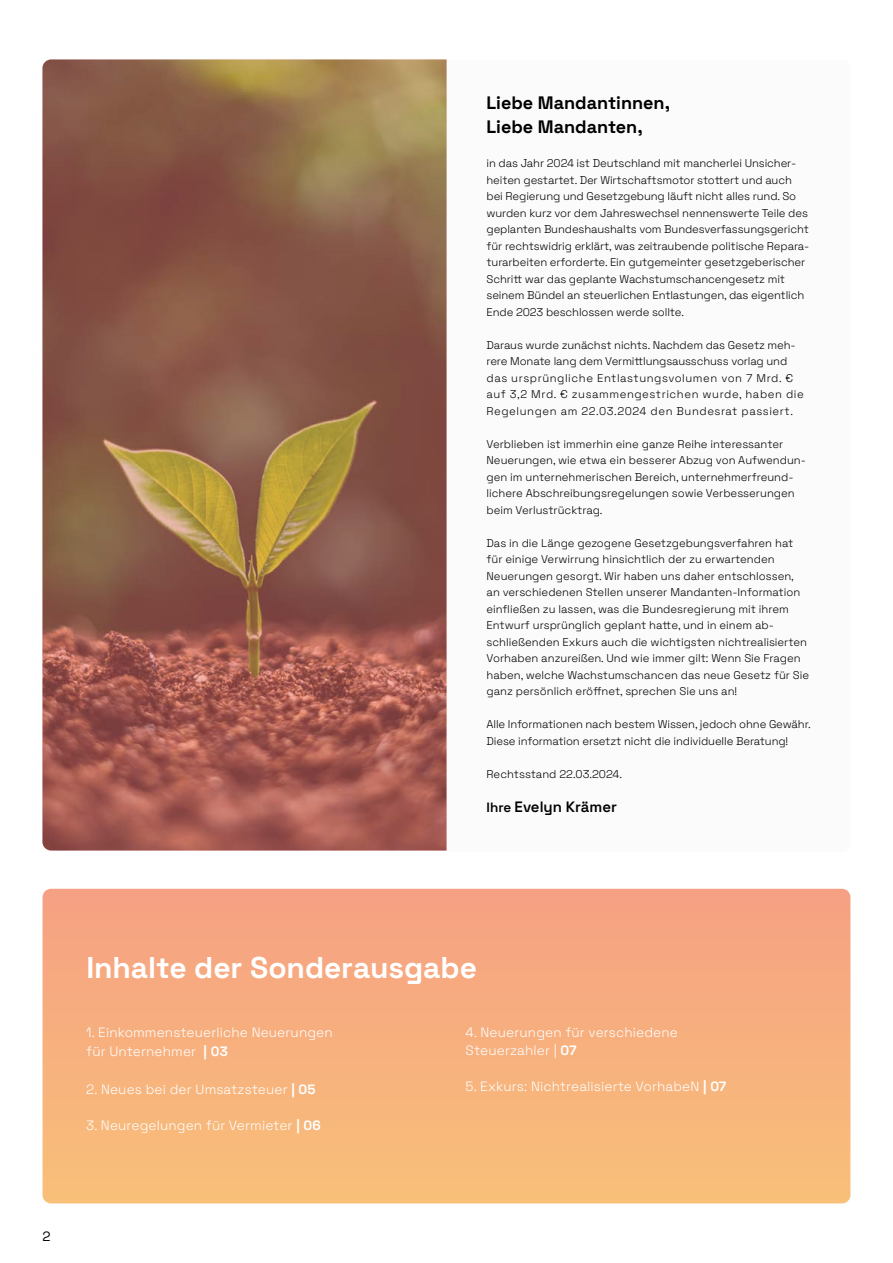
<style>
.page{position:relative;width:893px;height:1263px;background:#fff}
.page>*{position:absolute;margin:0;border:0;box-sizing:border-box;transform-origin:0 0}
.t1{font:700 30px "Space Grotesk";letter-spacing:-.005em;color:#fff}
.t2{font:700 18px/24px "Space Grotesk";color:#000}
.t3{font:600 15px "Space Grotesk";color:#000}
.t4{font:300 13.5px/19.5px "Space Grotesk";letter-spacing:.01em;color:#fff}
.t5{font:13.5px "Space Grotesk";color:#000}
.t6{font:300 11.25px/16.5px "Space Grotesk";letter-spacing:-.01em;color:#000}
.t7{font:300 11.25px/16.5px "Space Grotesk";letter-spacing:.04em;color:#000}
.s1{font-size:13.5px}
.s2{font-weight:700}
</style>
<div class="page">
<svg style="left:43px;top:889px;width:807px;height:314px;background:#f7b07e"></svg>
<img style="left:43px;top:60px;width:403px;height:790px">
<h2 class="t2" style="left:486px;top:89px;width:185px">Liebe Mandantinnen,<br>Liebe Mandanten,</h2>
<p class="t6" style="left:486px;top:154px;width:324px">in das Jahr 2024 ist Deutschland mit mancherlei Unsicher&shy;heiten gestartet. Der Wirtschaftsmotor stottert und auch bei Regierung und Gesetzgebung läuft nicht alles rund. So wurden kurz vor dem Jahreswechsel nennenswerte Teile des geplanten Bundeshaushalts vom Bundesverfassungsgericht für rechtswidrig erklärt, was zeitraubende politische Repara&shy;turarbeiten erforderte. Ein gutgemeinter gesetzgeberischer Schritt war das geplante Wachstumschancengesetz mit seinem Bündel an steuerlichen Entlastungen, das eigentlich Ende 2023 beschlossen werde sollte.</p>
<p class="t7" style="left:486px;top:336px;width:319px">Daraus wurde zunächst nichts. Nachdem das Gesetz meh&shy;rere Monate lang dem Vermittlungsausschuss vorlag und das ursprüngliche Entlastungsvolumen von 7 Mrd. € auf 3,2 Mrd. € zusammengestrichen wurde, haben die Regelungen am 22.03.2024 den Bundesrat passiert.</p>
<p class="t6" style="left:486px;top:435px;width:321px">Verblieben ist immerhin eine ganze Reihe interessanter Neuerungen, wie etwa ein besserer Abzug von Aufwendun&shy;gen im unternehmerischen Bereich, unternehmerfreund&shy;lichere Abschreibungsregelungen sowie Verbesserungen beim Verlustrücktrag.</p>
<p class="t6" style="left:486px;top:534px;width:324px">Das in die Länge gezogene Gesetzgebungsverfahren hat für einige Verwirrung hinsichtlich der zu erwartenden Neuerungen gesorgt. Wir haben uns daher entschlossen, an verschiedenen Stellen unserer Mandanten-Information einfließen zu lassen, was die Bundesregierung mit ihrem Entwurf ursprünglich geplant hatte, und in einem ab&shy;schließenden Exkurs auch die wichtigsten nichtrealisierten Vorhaben anzureißen. Und wie immer gilt: Wenn Sie Fragen haben, welche Wachstumschancen das neue Gesetz für Sie ganz persönlich eröffnet, sprechen Sie uns an!</p>
<p class="t6" style="left:486px;top:715px;width:326px">Alle Informationen nach bestem Wissen, jedoch ohne Gewähr.<br>Diese information ersetzt nicht die individuelle Beratung!</p>
<p class="t6" style="left:486px;top:765px;width:137px">Rechtsstand 22.03.2024.</p>
<h3 class="t3" style="left:486px;top:795px;width:132px"><span class="s1">Ihre</span> Evelyn Krämer</h3>
<h1 class="t1" style="left:86px;top:945px;width:392px">Inhalte der Sonderausgabe</h1>
<p class="t4" style="left:86px;top:1021px;width:248px">1. Einkommensteuerliche Neuerungen für Unternehmer <span class="s2">| 03</span></p>
<p class="t4" style="left:86px;top:1078px;width:231px">2. Neues bei der Umsatzsteuer <span class="s2">| 05</span></p>
<p class="t4" style="left:86px;top:1114px;width:236px">3. Neuregelungen für Vermieter <span class="s2">| 06</span></p>
<p class="t4" style="left:466px;top:1022px;width:214px;line-height:18px">4. Neuerungen für verschiedene<br>Steuerzahler | <span class="s2">07</span></p>
<p class="t4" style="left:466px;top:1075px;width:262px">5. Exkurs: Nichtrealisierte VorhabeN <span class="s2">| 07</span></p>
<p class="t5" style="left:43px;top:1227px;width:10px">2</p>
</div>
